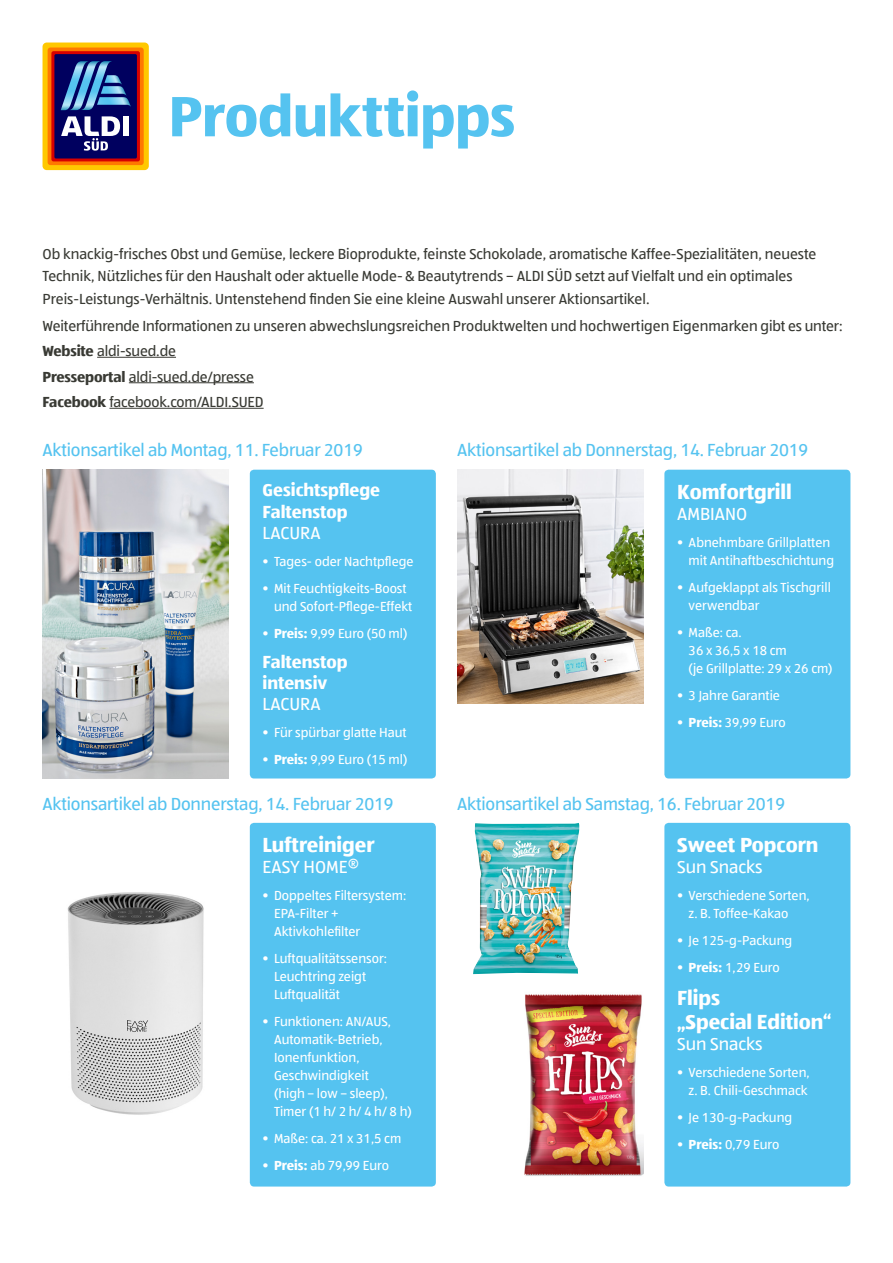
<style>
.page{position:relative;width:893px;height:1263px;background:#fff}
.page>*{position:absolute;margin:0;border:0;box-sizing:border-box;transform-origin:0 0}
.t1{font:700 58.8px "ALDISUED Office";letter-spacing:-.005em;color:#55c3f0}
.t2{font:700 21px/24px "ALDISUED Office";color:#fff}
.t3{font:18px "ALDISUED Office";letter-spacing:-.01em;color:#55c3f0}
.t4{font:700 18px/21.3px "ALDISUED Office";color:#fff}
.t5{font:18px "ALDISUED Office";color:#fff}
.t6{font:15px/22.5px "ALDISUED Office";color:#393a34}
.t7{font:13.5px/18px "ALDISUED Office";color:#fff}
.s1{font-weight:700}
.s2{font-weight:400}
</style>
<div class="page">
<div style="left:43px;top:43px;width:106px;height:127px;background:#ffc800;border-radius:4px"></div>
<div style="left:48px;top:48px;width:96px;height:117px;background:#ff7800;border-radius:3px"></div>
<div style="left:51px;top:51px;width:89px;height:110px;background:#d70000;border-radius:2px"></div>
<div style="left:54px;top:54px;width:83px;height:104px;background:#00005f;border-radius:2px"></div>
<div style="left:123px;top:116px;width:6px;height:20px;background:#fff"></div>
<svg style="left:61px;top:116px;width:59px;height:35px"></svg>
<svg style="left:61px;top:61px;width:70px;height:49px"></svg>
<div style="left:250px;top:470px;width:186px;height:308px;background:#55c3f0;border-radius:4px"></div>
<hr style="left:97px;top:357px;width:79px;height:1px;background:#393a34">
<hr style="left:129px;top:382px;width:125px;height:1px;background:#393a34">
<hr style="left:109px;top:408px;width:155px;height:1px;background:#393a34">
<img style="left:43px;top:470px;width:186px;height:308px">
<div style="left:250px;top:823px;width:186px;height:363px;background:#55c3f0;border-radius:4px"></div>
<img style="left:67px;top:892px;width:137px;height:223px">
<div style="left:664px;top:470px;width:186px;height:308px;background:#55c3f0;border-radius:4px"></div>
<div style="left:664px;top:823px;width:186px;height:363px;background:#55c3f0;border-radius:4px"></div>
<img style="left:473px;top:823px;width:106px;height:151px">
<img style="left:524px;top:994px;width:119px;height:182px">
<img style="left:457px;top:470px;width:186px;height:233px">
<h1 class="t1" style="left:168px;top:77px;width:348px">Produkttipps</h1>
<p class="t6" style="left:43px;top:242px;width:775px">Ob knackig-frisches Obst und Gemüse, leckere Bioprodukte, feinste Schokolade, aromatische Kaffee-Spezialitäten, neueste<br>Technik, Nützliches für den Haushalt oder aktuelle Mode- &amp; Beautytrends – ALDI SÜD setzt auf Vielfalt und ein optimales<br>Preis-Leistungs-Verhältnis. Untenstehend finden Sie eine kleine Auswahl unserer Aktionsartikel.</p>
<p class="t6" style="left:43px;top:314px;width:801px">Weiterführende Informationen zu unseren abwechslungsreichen Produktwelten und hochwertigen Eigenmarken gibt es unter:</p>
<p class="t6" style="left:43px;top:339px;width:135px"><span class="s1">Website</span> aldi-sued.de</p>
<p class="t6" style="left:43px;top:365px;width:213px"><span class="s1">Presseportal</span> aldi-sued.de/presse</p>
<p class="t6" style="left:43px;top:390px;width:223px"><span class="s1">Facebook</span> facebook.com/ALDI.SUED</p>
<p class="t3" style="left:43px;top:438px;width:322px">Aktionsartikel ab Montag, 11. Februar 2019</p>
<p class="t3" style="left:457px;top:438px;width:353px">Aktionsartikel ab Donnerstag, 14. Februar 2019</p>
<p class="t4" style="left:263px;top:479px;width:119px">Gesichtspflege<br>Faltenstop<br><span class="s2">LACURA</span></p>
<p class="t7" style="left:263px;top:552px;width:153px">• Tages- oder Nachtpflege</p>
<p class="t7" style="left:274px;top:579px;width:140px;text-indent:-11px">• Mit Feuchtigkeits-Boost und Sofort-Pflege-Effekt</p>
<p class="t7" style="left:263px;top:624px;width:146px">• <span class="s1">Preis:</span> 9,99 Euro (50 ml)</p>
<p class="t4" style="left:263px;top:651px;width:86px">Faltenstop intensiv<br><span class="s2">LACURA</span></p>
<p class="t7" style="left:263px;top:723px;width:146px">• Für spürbar glatte Haut</p>
<p class="t7" style="left:263px;top:750px;width:146px">• <span class="s1">Preis:</span> 9,99 Euro (15 ml)</p>
<p class="t3" style="left:43px;top:792px;width:353px">Aktionsartikel ab Donnerstag, 14. Februar 2019</p>
<p class="t2" style="left:263px;top:832px;width:113px">Luftreiniger</p>
<p class="t5" style="left:263px;top:855px;width:99px">EASY HOME®</p>
<p class="t7" style="left:274px;top:886px;width:134px;text-indent:-11px">• Doppeltes Filtersystem:<br>EPA-Filter +<br>Aktivkohlefilter</p>
<p class="t7" style="left:274px;top:949px;width:114px;text-indent:-11px">• Luftqualitätssensor:<br>Leuchtring zeigt<br>Luftqualität</p>
<p class="t7" style="left:274px;top:1012px;width:139px;text-indent:-11px">• Funktionen: AN/AUS,<br>Automatik-Betrieb,<br>Ionenfunktion,<br>Geschwindigkeit<br>(high – low – sleep),<br>Timer (1 h/ 2 h/ 4 h/ 8 h)</p>
<p class="t7" style="left:263px;top:1129px;width:140px">• Maße: ca. 21 x 31,5 cm</p>
<p class="t7" style="left:263px;top:1156px;width:128px">• <span class="s1">Preis:</span> ab 79,99 Euro</p>
<p class="t2" style="left:677px;top:479px;width:116px">Komfortgrill</p>
<p class="t5" style="left:677px;top:502px;width:72px">AMBIANO</p>
<p class="t7" style="left:677px;top:533px;width:158px;text-align:right">• Abnehmbare Grillplatten mit Antihaftbeschichtung</p>
<p class="t7" style="left:689px;top:578px;width:144px;text-indent:-11px">• Aufgeklappt als Tischgrill verwendbar</p>
<p class="t7" style="left:689px;top:623px;width:145px;text-indent:-11px">• Maße: ca.<br>36 x 36,5 x 18 cm<br>(je Grillplatte: 29 x 26 cm)</p>
<p class="t7" style="left:677px;top:686px;width:104px">• 3 Jahre Garantie</p>
<p class="t7" style="left:677px;top:713px;width:110px">• <span class="s1">Preis:</span> 39,99 Euro</p>
<p class="t3" style="left:457px;top:792px;width:330px">Aktionsartikel ab Samstag, 16. Februar 2019</p>
<p class="t2" style="left:677px;top:832px;width:143px">Sweet Popcorn</p>
<p class="t5" style="left:677px;top:855px;width:87px">Sun Snacks</p>
<p class="t7" style="left:689px;top:886px;width:122px;text-indent:-11px">• Verschiedene Sorten, z. B. Toffee-Kakao</p>
<p class="t7" style="left:677px;top:931px;width:117px">• Je 125-g-Packung</p>
<p class="t7" style="left:677px;top:958px;width:104px">• <span class="s1">Preis:</span> 1,29 Euro</p>
<p class="t2" style="left:677px;top:985px;width:156px">Flips<br>„Special Edition“</p>
<p class="t5" style="left:677px;top:1032px;width:87px">Sun Snacks</p>
<p class="t7" style="left:677px;top:1063px;width:134px;text-align:right">• Verschiedene Sorten, z. B. Chili-Geschmack</p>
<p class="t7" style="left:677px;top:1108px;width:117px">• Je 130-g-Packung</p>
<p class="t7" style="left:677px;top:1135px;width:104px">• <span class="s1">Preis:</span> 0,79 Euro</p>
</div>
